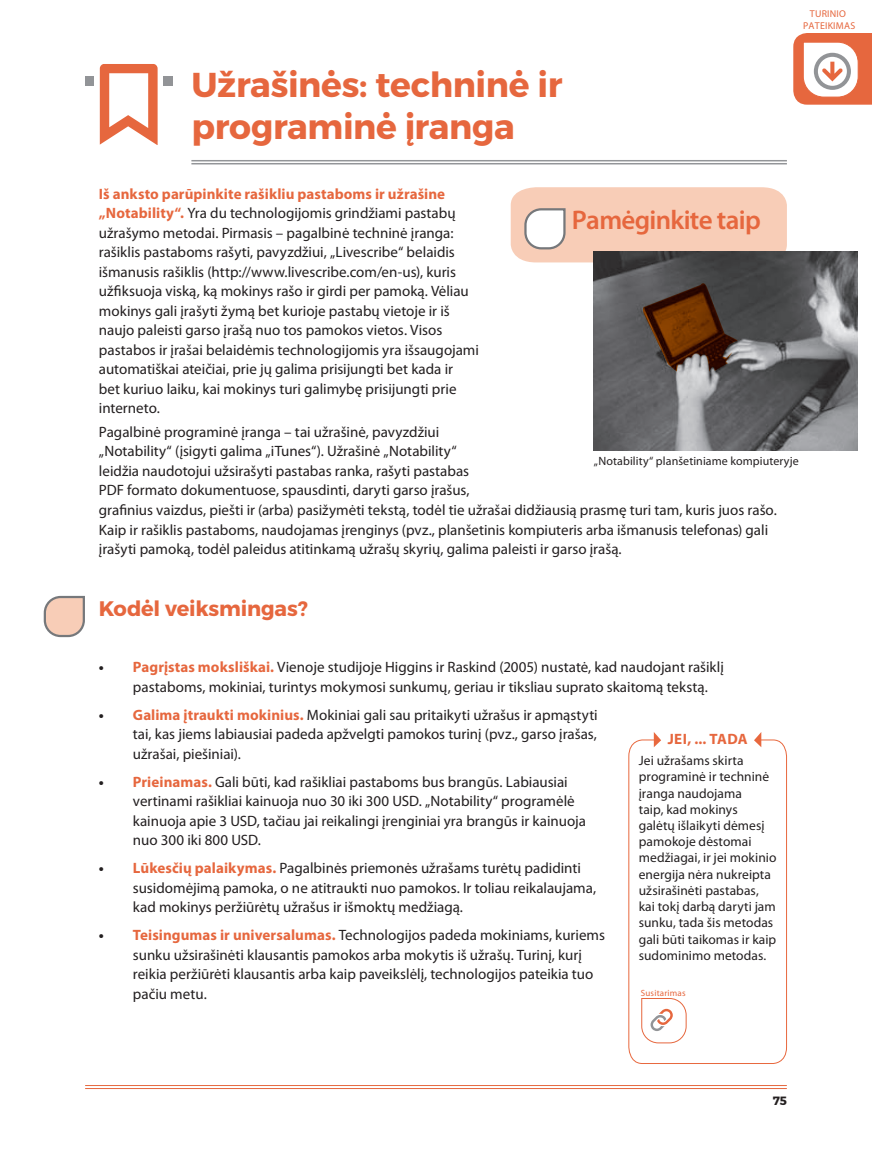
<style>
.page{position:relative;width:872px;height:1149px;background:#fff}
.page>*{position:absolute;margin:0;border:0;box-sizing:border-box;transform-origin:0 0}
.t1{font:700 34.5px/41.4px "Montserrat";letter-spacing:-.01em;color:#e6673e}
.t2{font:600 27px "Myriad Pro";letter-spacing:-.025em;color:#e6673e}
.t3{font:700 21px "Montserrat";letter-spacing:-.01em;color:#e6673e}
.t4{font:15px/19.5px "Myriad Pro";color:#231f20}
.t5{font:700 15px "Myriad Pro";letter-spacing:.02em;color:#e6673e}
.t6{font:13.5px/16.2px "Myriad Pro";letter-spacing:.005em;color:#231f20}
.t7{font:12px "Myriad Pro";letter-spacing:.005em;color:#231f20}
.t8{font:700 12px "Montserrat";color:#231f20}
.t9{font:9.9px/11.9px "Myriad";letter-spacing:.02em;color:#e6673e;text-align:center}
.t10{font:9px "Myriad";letter-spacing:.025em;color:#e6673e}
.s1{font-weight:700;color:#e6673e}
.s2{font-weight:700}
</style>
<div class="page">
<hr style="left:85px;top:1084px;width:701px;height:1px;background:#e6673e">
<hr style="left:85px;top:1087px;width:701px;height:1px;background:#e6673e">
<svg style="left:793px;top:33px;width:79px;height:72px"></svg>
<div style="left:85px;top:76px;width:9px;height:9px;background:#929497"></div>
<div style="left:163px;top:76px;width:10px;height:9px;background:#929497"></div>
<svg style="left:100px;top:64px;width:58px;height:81px"></svg>
<hr style="left:191px;top:160px;width:596px;height:1px;background:#939598">
<hr style="left:191px;top:163px;width:596px;height:1px;background:#939598">
<svg style="left:43px;top:595px;width:42px;height:42px"></svg>
<svg style="left:511px;top:187px;width:276px;height:75px"></svg>
<img style="left:594px;top:251px;width:263px;height:199px">
<svg style="left:628px;top:739px;width:159px;height:324px"></svg>
<svg style="left:754px;top:732px;width:7px;height:15px"></svg>
<svg style="left:654px;top:732px;width:7px;height:15px"></svg>
<div style="left:639px;top:986px;width:50px;height:57px;background:#fff"></div>
<svg style="left:641px;top:998px;width:45px;height:44px"></svg>
<div style="left:663px;top:727px;width:89px;height:21px;background:#fff"></div>
<h1 class="t1" style="left:191px;top:65px;width:372px">Užrašinės: techninė ir programinė įranga</h1>
<p class="t9" style="left:803px;top:8px;width:54px">TURINIO<br>PATEIKIMAS</p>
<p class="t4" style="left:99px;top:183px;width:381px"><span class="s1">Iš anksto parūpinkite rašikliu pastaboms ir užrašine „Notability“.</span> Yra du technologijomis grindžiami pastabų užrašymo metodai. Pirmasis – pagalbinė techninė įranga: rašiklis pastaboms rašyti, pavyzdžiui, „Livescribe“ belaidis išmanusis rašiklis (http://www.livescribe.com/en-us), kuris užfiksuoja viską, ką mokinys rašo ir girdi per pamoką. Vėliau mokinys gali įrašyti žymą bet kurioje pastabų vietoje ir iš naujo paleisti garso įrašą nuo tos pamokos vietos. Visos pastabos ir įrašai belaidėmis technologijomis yra išsaugojami automatiškai ateičiai, prie jų galima prisijungti bet kada ir<br>bet kuriuo laiku, kai mokinys turi galimybę prisijungti prie interneto.</p>
<p class="t4" style="left:99px;top:422px;width:679px">Pagalbinė programinė įranga – tai užrašinė, pavyzdžiui<br>„Notability“ (įsigyti galima „iTunes“). Užrašinė „Notability“<br>leidžia naudotojui užsirašyti pastabas ranka, rašyti pastabas<br>PDF formato dokumentuose, spausdinti, daryti garso įrašus,<br>grafinius vaizdus, piešti ir (arba) pasižymėti tekstą, todėl tie užrašai didžiausią prasmę turi tam, kuris juos rašo.<br>Kaip ir rašiklis pastaboms, naudojamas įrenginys (pvz., planšetinis kompiuteris arba išmanusis telefonas) gali įrašyti pamoką, todėl paleidus atitinkamą užrašų skyrių, galima paleisti ir garso įrašą.</p>
<h2 class="t2" style="left:572px;top:203px;width:190px">Pamėginkite taip</h2>
<p class="t7" style="left:594px;top:454px;width:206px">„Notability“ planšetiniame kompiuteryje</p>
<h3 class="t3" style="left:99px;top:595px;width:210px">Kodėl veiksmingas?</h3>
<p class="t4" style="left:133px;top:657px;width:592px;text-indent:-34px"><span class="s2">•</span> <span class="s1">Pagrįstas moksliškai.</span> Vienoje studijoje Higgins ir Raskind (2005) nustatė, kad naudojant rašiklį pastaboms, mokiniai, turintys mokymosi sunkumų, geriau ir tiksliau suprato skaitomą tekstą.</p>
<p class="t4" style="left:133px;top:704px;width:466px;text-align:justify;text-indent:-34px"><span class="s2">•</span> <span class="s1">Galima įtraukti mokinius.</span> Mokiniai gali sau pritaikyti užrašus ir apmąstyti tai, kas jiems labiausiai padeda apžvelgti pamokos turinį (pvz., garso įrašas, užrašai, piešiniai).</p>
<p class="t4" style="left:133px;top:771px;width:454px;text-indent:-34px"><span class="s2">•</span> <span class="s1">Prieinamas.</span> Gali būti, kad rašikliai pastaboms bus brangūs. Labiausiai vertinami rašikliai kainuoja nuo 30 iki 300 USD. „Notability“ programėlė kainuoja apie 3 USD, tačiau jai reikalingi įrenginiai yra brangūs ir kainuoja nuo 300 iki 800 USD.</p>
<p class="t4" style="left:133px;top:858px;width:465px;text-indent:-34px"><span class="s2">•</span> <span class="s1">Lūkesčių palaikymas.</span> Pagalbinės priemonės užrašams turėtų padidinti susidomėjimą pamoka, o ne atitraukti nuo pamokos. Ir toliau reikalaujama, kad mokinys peržiūrėtų užrašus ir išmoktų medžiagą.</p>
<p class="t4" style="left:133px;top:925px;width:473px;text-indent:-34px"><span class="s2">•</span> <span class="s1">Teisingumas ir universalumas.</span> Technologijos padeda mokiniams, kuriems sunku užsirašinėti klausantis pamokos arba mokytis iš užrašų. Turinį, kurį reikia peržiūrėti klausantis arba kaip paveikslėlį, technologijos pateikia tuo pačiu metu.</p>
<p class="t5" style="left:667px;top:728px;width:81px">JEI, ... TADA</p>
<p class="t6" style="left:639px;top:752px;width:139px">Jei užrašams skirta programinė ir techninė įranga naudojama<br>taip, kad mokinys galėtų išlaikyti dėmesį pamokoje dėstomai medžiagai, ir jei mokinio energija nėra nukreipta užsirašinėti pastabas, kai tokį darbą daryti jam sunku, tada šis metodas gali būti taikomas ir kaip sudominimo metodas.</p>
<p class="t10" style="left:641px;top:987px;width:46px">Susitarimas</p>
<p class="t8" style="left:772px;top:1093px;width:16px">75</p>
</div>
